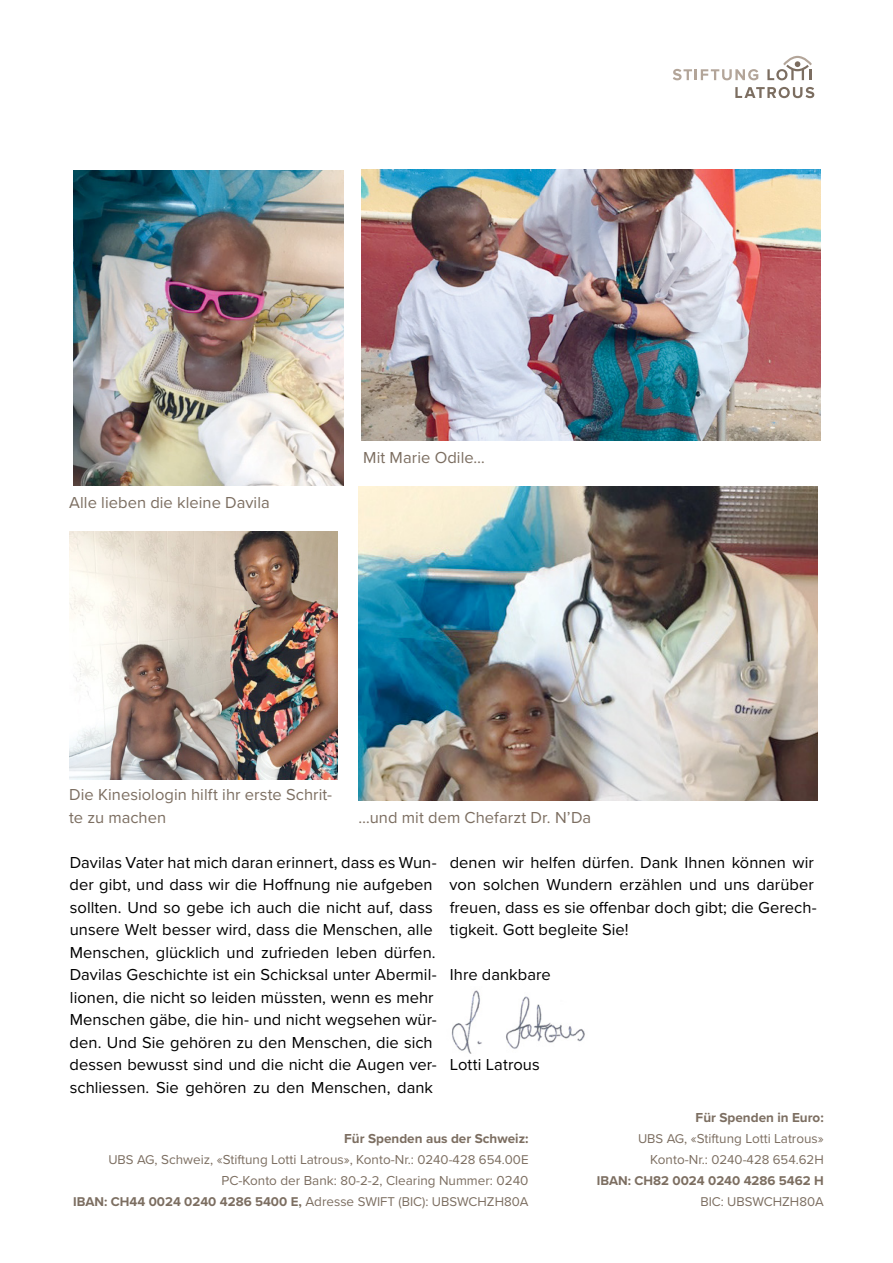
<style>
.page{position:relative;width:893px;height:1263px;background:#fff}
.page>*{position:absolute;margin:0;border:0;box-sizing:border-box;transform-origin:0 0}
.Lauftext_Blocksatz{font:16.5px/22.5px "Proxima Nova";letter-spacing:.005em;color:#000}
.Legende_Linksbündig{font:16.5px/22.5px "Proxima Nova";letter-spacing:.005em;color:#7c6e61}
.t1{font:13.5px "Proxima Nova";color:#7c6e61}
.t2{font:700 13.5px "Proxima Nova";color:#7c6e61}
.t3{font:700 13.2px "Proxima Nova";color:#7c6e61}
.t4{font:13.2px "Proxima Nova";color:#7c6e61}
.s1{font-size:13.2px}
.s2{font-size:13.5px}
.s3{font-weight:400;font-size:13.5px}
.s4{font-weight:400}
</style>
<div class="page">
<img style="left:451px;top:990px;width:134px;height:64px">
<img style="left:358px;top:487px;width:460px;height:313px">
<img style="left:73px;top:170px;width:270px;height:315px">
<img style="left:69px;top:532px;width:268px;height:247px">
<img style="left:361px;top:169px;width:460px;height:271px">
<svg style="left:673px;top:69px;width:85px;height:11px"></svg>
<svg style="left:735px;top:87px;width:79px;height:11px"></svg>
<svg style="left:767px;top:56px;width:45px;height:24px"></svg>
<p class="Legende_Linksbündig" style="left:69px;top:490px;width:202px">Alle lieben die kleine Davila</p>
<p class="Legende_Linksbündig" style="left:363px;top:445px;width:123px">Mit Marie Odile…</p>
<p class="Legende_Linksbündig" style="left:69px;top:783px;width:264px">Die Kinesiologin hilft ihr erste Schrit&shy;te zu machen</p>
<p class="Legende_Linksbündig" style="left:358px;top:805px;width:234px">…und mit dem Chefarzt Dr. N’Da</p>
<p class="Lauftext_Blocksatz" style="left:450px;top:850px;width:369px">denen wir helfen dürfen. Dank Ihnen können wir von solchen Wundern erzählen und uns darüber freuen, dass es sie offenbar doch gibt; die Gerech&shy;tigkeit. Gott begleite Sie!</p>
<p class="Lauftext_Blocksatz" style="left:450px;top:963px;width:102px">Ihre dankbare</p>
<p class="Lauftext_Blocksatz" style="left:70px;top:850px;width:369px">Davilas Vater hat mich daran erinnert, dass es Wun&shy;der gibt, und dass wir die Hoffnung nie aufgeben sollten. Und so gebe ich auch die nicht auf, dass unsere Welt besser wird, dass die Menschen, alle Menschen, glücklich und zufrieden leben dürfen.<br>Davilas Geschichte ist ein Schicksal unter Abermil&shy;lionen, die nicht so leiden müssten, wenn es mehr Menschen gäbe, die hin- und nicht wegsehen wür&shy;den. Und Sie gehören zu den Menschen, die sich dessen bewusst sind und die nicht die Augen ver&shy;schliessen. Sie gehören zu den Menschen, dank</p>
<p class="t2" style="left:344px;top:1128px;width:186px">Für Spenden aus der Schweiz:</p>
<p class="t1" style="left:108px;top:1149px;width:422px"><span class="s1">UBS AG</span>, Schweiz, «Stiftung Lotti Latrous», Konto-Nr.: <span class="s1">0240-428 654.00E</span></p>
<p class="t1" style="left:221px;top:1170px;width:309px">PC-Konto der Bank: <span class="s1">80-2-2,</span> Clearing Nummer: 0240</p>
<p class="t3" style="left:73px;top:1191px;width:457px">IBAN: CH44 0024 0240 4286 5400 E<span class="s2">,</span> <span class="s3">Adresse</span> <span class="s4">SWIFT (BIC)</span><span class="s3">:</span> <span class="s4">UBSWCHZH80A</span></p>
<p class="Lauftext_Blocksatz" style="left:450px;top:1053px;width:91px">Lotti Latrous</p>
<p class="t2" style="left:696px;top:1107px;width:130px">Für Spenden in Euro:</p>
<p class="t1" style="left:638px;top:1128px;width:187px"><span class="s1">UBS AG</span>, «Stiftung Lotti Latrous»</p>
<p class="t4" style="left:650px;top:1149px;width:175px"><span class="s2">Konto-Nr.:</span> 0240-428 654.62H</p>
<p class="t3" style="left:597px;top:1170px;width:228px">IBAN: CH82 0024 0240 4286 5462 H</p>
<p class="t4" style="left:700px;top:1191px;width:125px">BIC: UBSWCHZH80A</p>
</div>
